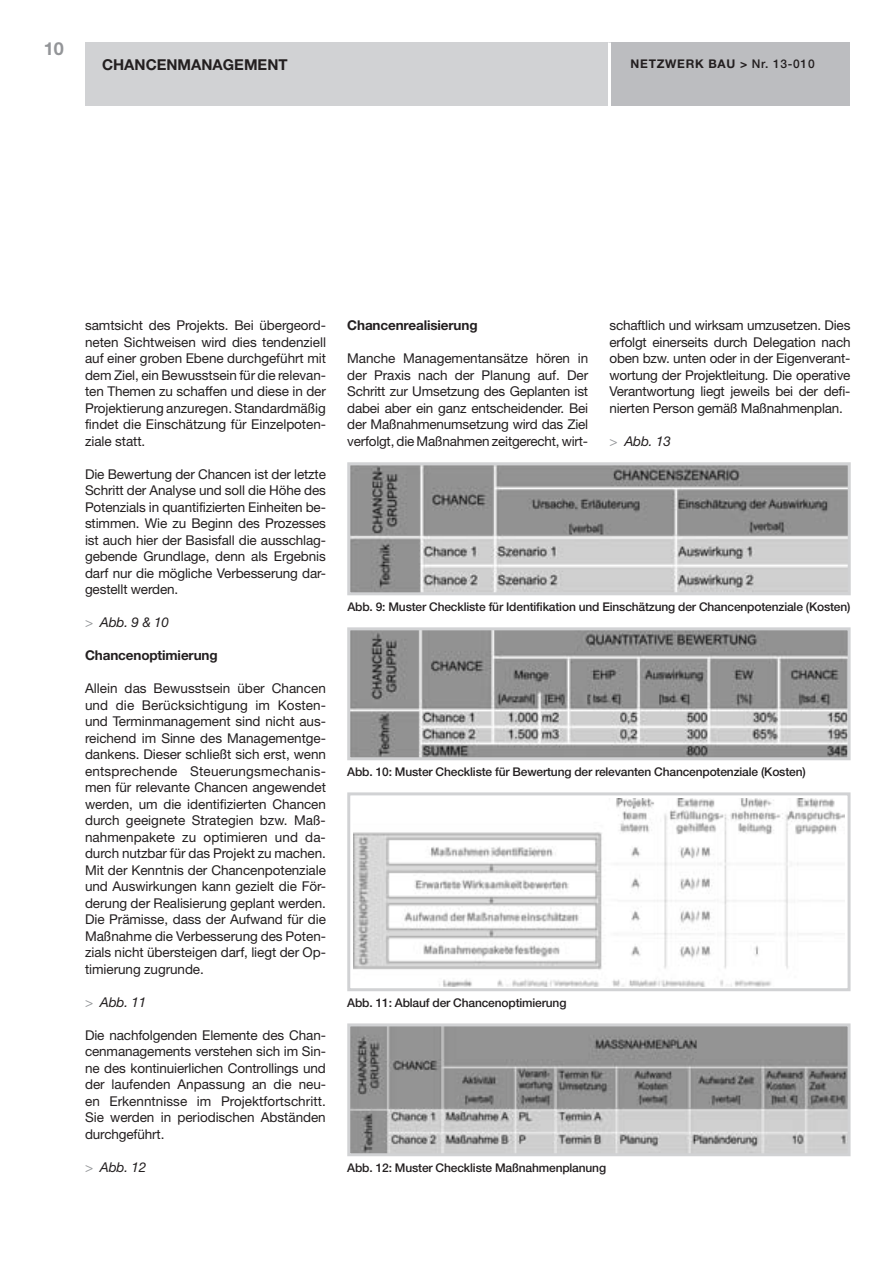
<style>
.page{position:relative;width:893px;height:1263px;background:#fff}
.page>*{position:absolute;margin:0;border:0;box-sizing:border-box;transform-origin:0 0}
.t1{font:700 18px "Helvetica Neue LT Std";color:#939598}
.t2{font:700 15px "Helvetica Neue LT Std";color:#231f20}
.t3{font:13.5px/16.5px "Helvetica Neue LT Std";letter-spacing:-.01em;color:#231f20;text-align:justify}
.t4{font:700 13.5px "Helvetica Neue LT Std";letter-spacing:-.01em;color:#231f20}
.t5{font:italic 13.5px "Helvetica Neue LT Std";letter-spacing:-.01em;color:#231f20}
.t6{font:500 12px "Helvetica Neue LT Std";letter-spacing:-.015em;color:#231f20}
.t7{font:700 12px "Helvetica Neue LT Std";letter-spacing:.06em;color:#231f20}
.s1{font-weight:500}
.s2{font-style:normal;color:#939598}
</style>
<div class="page">
<div style="left:85px;top:43px;width:524px;height:63px;background:#d1d2d4"></div>
<div style="left:609px;top:43px;width:241px;height:63px;background:#bcbdc0"></div>
<hr style="left:608px;top:43px;width:3px;height:63px;background:#fff">
<img style="left:351px;top:631px;width:496px;height:125px">
<div style="left:347px;top:627px;width:504px;height:133px;border:3px solid #d1d2d4"></div>
<img style="left:351px;top:466px;width:496px;height:125px">
<div style="left:347px;top:462px;width:504px;height:133px;border:3px solid #d1d2d4"></div>
<img style="left:354px;top:798px;width:490px;height:188px">
<div style="left:347px;top:792px;width:503px;height:199px;border:3px solid #d1d2d4"></div>
<img style="left:351px;top:1027px;width:495px;height:125px">
<div style="left:347px;top:1023px;width:503px;height:133px;border:3px solid #d1d2d4"></div>
<h1 class="t1" style="left:44px;top:38px;width:22px">10</h1>
<p class="t2" style="left:102px;top:56px;width:187px">CHANCENMANAGEMENT</p>
<p class="t7" style="left:631px;top:56px;width:186px">NETZWERK BAU &gt; <span class="s1">Nr. 13-010</span></p>
<p class="t3" style="left:85px;top:317px;width:242px">samtsicht des Projekts. Bei übergeord&shy;neten Sichtweisen wird dies tendenziell auf einer groben Ebene durchgeführt mit dem Ziel, ein Bewusstsein für die relevan&shy;ten Themen zu schaffen und diese in der Projektierung anzuregen. Standardmäßig findet die Einschätzung für Einzelpoten&shy;ziale statt.</p>
<p class="t3" style="left:85px;top:466px;width:242px">Die Bewertung der Chancen ist der letzte Schritt der Analyse und soll die Höhe des Potenzials in quantifizierten Einheiten be&shy;stimmen. Wie zu Beginn des Prozesses ist auch hier der Basisfall die ausschlag&shy;gebende Grundlage, denn als Ergebnis darf nur die mögliche Verbesserung dar&shy;gestellt werden.</p>
<p class="t5" style="left:85px;top:614px;width:85px"><span class="s2">&gt;</span> Abb. 9 &amp; 10</p>
<p class="t4" style="left:85px;top:647px;width:134px">Chancenoptimierung</p>
<p class="t3" style="left:85px;top:680px;width:243px">Allein das Bewusstsein über Chancen und die Berücksichtigung im Kosten&shy;und Terminmanagement sind nicht aus&shy;reichend im Sinne des Managementge&shy;dankens. Dieser schließt sich erst, wenn entsprechende Steuerungsmechanis&shy;men für relevante Chancen angewendet werden, um die identifizierten Chancen durch geeignete Strategien bzw. Maß&shy;nahmenpakete zu optimieren und da&shy;durch nutzbar für das Projekt zu machen.<br>Mit der Kenntnis der Chancenpotenziale und Auswirkungen kann gezielt die För&shy;derung der Realisierung geplant werden.<br>Die Prämisse, dass der Aufwand für die Maßnahme die Verbesserung des Poten&shy;zials nicht übersteigen darf, liegt der Op&shy;timierung zugrunde.</p>
<p class="t5" style="left:85px;top:994px;width:63px"><span class="s2">&gt;</span> Abb. 11</p>
<p class="t3" style="left:85px;top:1026px;width:243px">Die nachfolgenden Elemente des Chan&shy;cenmanagements verstehen sich im Sin&shy;ne des kontinuierlichen Controllings und der laufenden Anpassung an die neu&shy;en Erkenntnisse im Projektfortschritt.<br>Sie werden in periodischen Abständen durchgeführt.</p>
<p class="t5" style="left:85px;top:1159px;width:63px"><span class="s2">&gt;</span> Abb. 12</p>
<p class="t4" style="left:347px;top:317px;width:132px">Chancenrealisierung</p>
<p class="t3" style="left:347px;top:350px;width:243px">Manche Managementansätze hören in der Praxis nach der Planung auf. Der Schritt zur Umsetzung des Geplanten ist dabei aber ein ganz entscheidender. Bei der Maßnahmenumsetzung wird das Ziel verfolgt, die Maßnahmen zeitgerecht, wirt-</p>
<p class="t3" style="left:609px;top:317px;width:243px">schaftlich und wirksam umzusetzen. Dies erfolgt einerseits durch Delegation nach oben bzw. unten oder in der Eigenverant&shy;wortung der Projektleitung. Die operative Verantwortung liegt jeweils bei der defi&shy;nierten Person gemäß Maßnahmenplan.</p>
<p class="t5" style="left:609px;top:433px;width:63px"><span class="s2">&gt;</span> Abb. 13</p>
<p class="t6" style="left:347px;top:599px;width:505px">Abb. 9: Muster Checkliste für Identifikation und Einschätzung der Chancenpotenziale (Kosten)</p>
<p class="t6" style="left:347px;top:764px;width:460px">Abb. 10: Muster Checkliste für Bewertung der relevanten Chancenpotenziale (Kosten)</p>
<p class="t6" style="left:347px;top:995px;width:221px">Abb. 11: Ablauf der Chancenoptimierung</p>
<p class="t6" style="left:347px;top:1160px;width:260px">Abb. 12: Muster Checkliste Maßnahmenplanung</p>
</div>
